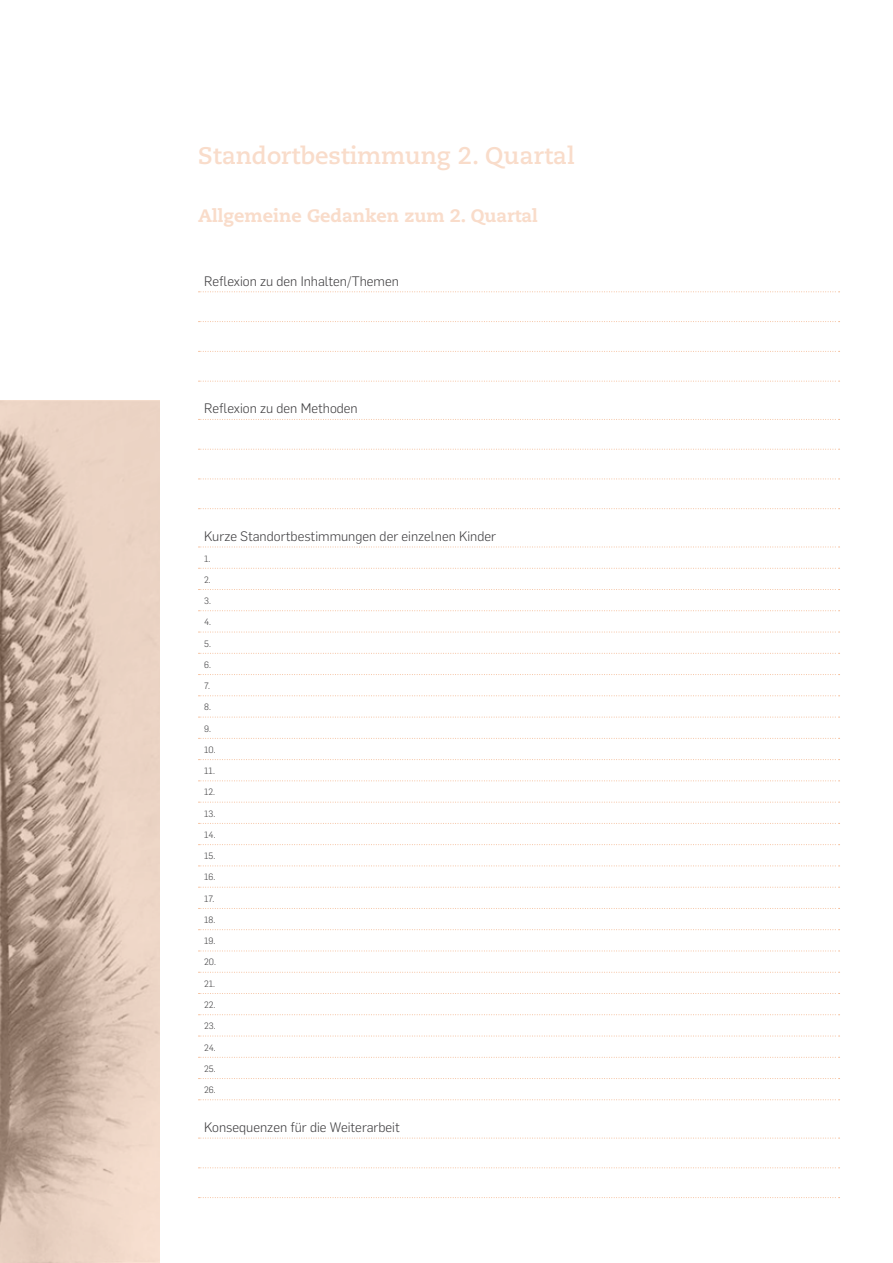
<style>
.page{position:relative;width:893px;height:1263px;background:#fff}
.page>*{position:absolute;margin:0;border:0;box-sizing:border-box;transform-origin:0 0}
.t1{font:700 24px "Caecilia";color:#f9dcca}
.t2{font:800 18px "Caecilia";color:#f9dcca}
.t3{font:300 13.5px "Flama";color:#414042}
.t4{font:300 9px "Flama";color:#414042}
</style>
<div class="page">
<svg style="left:0;top:401px;width:159px;height:862px;background:#d1baaa"></svg>
<svg style="left:199px;top:547px;width:641px;height:1px"></svg>
<svg style="left:199px;top:291px;width:641px;height:1px"></svg>
<svg style="left:199px;top:321px;width:641px;height:1px"></svg>
<svg style="left:199px;top:351px;width:641px;height:1px"></svg>
<svg style="left:199px;top:381px;width:641px;height:1px"></svg>
<svg style="left:199px;top:419px;width:641px;height:1px"></svg>
<svg style="left:199px;top:449px;width:641px;height:1px"></svg>
<svg style="left:199px;top:479px;width:641px;height:1px"></svg>
<svg style="left:199px;top:508px;width:641px;height:1px"></svg>
<svg style="left:199px;top:568px;width:641px;height:1px"></svg>
<svg style="left:199px;top:589px;width:641px;height:1px"></svg>
<svg style="left:199px;top:610px;width:641px;height:1px"></svg>
<svg style="left:199px;top:632px;width:641px;height:1px"></svg>
<svg style="left:199px;top:653px;width:641px;height:1px"></svg>
<svg style="left:199px;top:674px;width:641px;height:1px"></svg>
<svg style="left:199px;top:695px;width:641px;height:1px"></svg>
<svg style="left:199px;top:717px;width:641px;height:1px"></svg>
<svg style="left:199px;top:738px;width:641px;height:1px"></svg>
<svg style="left:199px;top:759px;width:641px;height:1px"></svg>
<svg style="left:199px;top:780px;width:641px;height:1px"></svg>
<svg style="left:199px;top:802px;width:641px;height:1px"></svg>
<svg style="left:199px;top:823px;width:641px;height:1px"></svg>
<svg style="left:199px;top:844px;width:641px;height:1px"></svg>
<svg style="left:199px;top:865px;width:641px;height:1px"></svg>
<svg style="left:199px;top:887px;width:641px;height:1px"></svg>
<svg style="left:199px;top:908px;width:641px;height:1px"></svg>
<svg style="left:199px;top:929px;width:641px;height:1px"></svg>
<svg style="left:199px;top:950px;width:641px;height:1px"></svg>
<svg style="left:199px;top:972px;width:641px;height:1px"></svg>
<svg style="left:199px;top:993px;width:641px;height:1px"></svg>
<svg style="left:199px;top:1014px;width:641px;height:1px"></svg>
<svg style="left:199px;top:1036px;width:641px;height:1px"></svg>
<svg style="left:199px;top:1057px;width:641px;height:1px"></svg>
<svg style="left:199px;top:1078px;width:641px;height:1px"></svg>
<svg style="left:199px;top:1099px;width:641px;height:1px"></svg>
<svg style="left:199px;top:1138px;width:641px;height:1px"></svg>
<svg style="left:199px;top:1167px;width:641px;height:1px"></svg>
<svg style="left:199px;top:1197px;width:641px;height:1px"></svg>
<h1 class="t1" style="left:198px;top:141px;width:378px">Standortbestimmung 2. Quartal</h1>
<h2 class="t2" style="left:198px;top:205px;width:341px">Allgemeine Gedanken zum 2. Quartal</h2>
<p class="t3" style="left:204px;top:272px;width:196px">Reflexion zu den Inhalten/Themen</p>
<p class="t3" style="left:204px;top:399px;width:155px">Reflexion zu den Methoden</p>
<p class="t3" style="left:204px;top:527px;width:293px">Kurze Standortbestimmungen der einzelnen Kinder</p>
<p class="t4" style="left:204px;top:552px;width:8px">1.</p>
<p class="t4" style="left:204px;top:573px;width:8px">2.</p>
<p class="t4" style="left:204px;top:595px;width:8px">3.</p>
<p class="t4" style="left:204px;top:616px;width:9px">4.</p>
<p class="t4" style="left:204px;top:637px;width:8px">5.</p>
<p class="t4" style="left:204px;top:658px;width:8px">6.</p>
<p class="t4" style="left:204px;top:680px;width:7px">7.</p>
<p class="t4" style="left:204px;top:701px;width:8px">8.</p>
<p class="t4" style="left:204px;top:722px;width:8px">9.</p>
<p class="t4" style="left:204px;top:744px;width:13px">10.</p>
<p class="t4" style="left:204px;top:765px;width:12px">11.</p>
<p class="t4" style="left:204px;top:786px;width:13px">12.</p>
<p class="t4" style="left:204px;top:807px;width:13px">13.</p>
<p class="t4" style="left:204px;top:829px;width:13px">14.</p>
<p class="t4" style="left:204px;top:850px;width:13px">15.</p>
<p class="t4" style="left:204px;top:871px;width:13px">16.</p>
<p class="t4" style="left:204px;top:892px;width:12px">17.</p>
<p class="t4" style="left:204px;top:914px;width:13px">18.</p>
<p class="t4" style="left:204px;top:935px;width:13px">19.</p>
<p class="t4" style="left:204px;top:956px;width:13px">20.</p>
<p class="t4" style="left:204px;top:977px;width:13px">21.</p>
<p class="t4" style="left:204px;top:999px;width:13px">22.</p>
<p class="t4" style="left:204px;top:1020px;width:13px">23.</p>
<p class="t4" style="left:204px;top:1041px;width:13px">24.</p>
<p class="t4" style="left:204px;top:1062px;width:13px">25.</p>
<p class="t4" style="left:204px;top:1084px;width:13px">26.</p>
<p class="t3" style="left:204px;top:1118px;width:197px">Konsequenzen für die Weiterarbeit</p>
</div>
